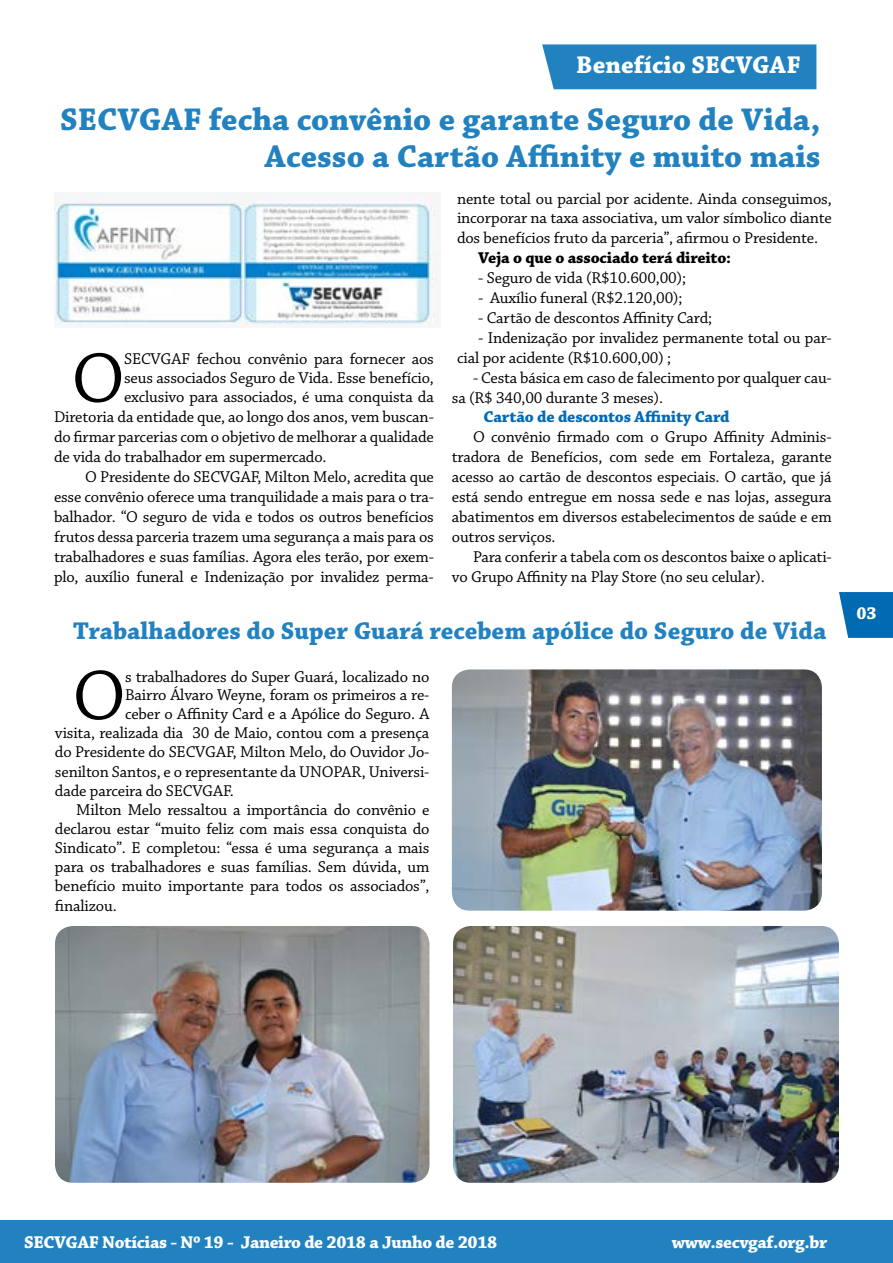
<style>
.page{position:relative;width:893px;height:1263px;background:#fff}
.page>*{position:absolute;margin:0;border:0;box-sizing:border-box;transform-origin:0 0}
.t1{font:74.25px "Chaparral Pro";color:#000}
.t2{font:700 33px/37.5px "Chaparral Pro";color:#2282c0;text-align:right}
.t3{font:700 25.5px "Chaparral Pro";color:#2282c0}
.t4{font:700 25.5px "Chaparral Pro";color:#fff}
.t5{font:700 18px "Chaparral Pro";letter-spacing:-.02em;color:#fff}
.t6{font:16.5px/20px "Chaparral Pro";letter-spacing:-.01em;color:#000}
.t7{font:700 16.5px "Chaparral Pro";letter-spacing:-.01em;color:#000}
.t8{font:700 16.5px "Chaparral Pro";letter-spacing:-.01em;color:#006ab3}
</style>
<div class="page">
<div style="left:0;top:1220px;width:893px;height:43px;background:#2282c0"></div>
<svg style="left:839px;top:592px;width:54px;height:46px;background:#1677b9"></svg>
<div style="left:542px;top:44px;width:275px;height:46px;background:#2282c0"></div>
<img style="left:54px;top:192px;width:383px;height:136px">
<img style="left:452px;top:669px;width:370px;height:242px">
<img style="left:55px;top:926px;width:374px;height:257px">
<img style="left:453px;top:926px;width:386px;height:257px">
<h3 class="t4" style="left:576px;top:50px;width:226px">Benefício SECVGAF</h3>
<h2 class="t2" style="left:60px;top:102px;width:762px">SECVGAF fecha convênio e garante Seguro de Vida,<br>Acesso a Cartão Affinity e muito mais</h2>
<h1 class="t1" style="left:72px;top:337px;width:55px">O</h1>
<p class="t6" style="left:124px;top:350px;width:311px">SECVGAF fechou convênio para fornecer aos</p>
<p class="t6" style="left:124px;top:368px;width:311px">seus associados Seguro de Vida. Esse benefício,</p>
<p class="t6" style="left:124px;top:387px;width:311px">exclusivo para associados, é uma conquista da</p>
<p class="t6" style="left:54px;top:407px;width:381px">Diretoria da entidade que, ao longo dos anos, vem buscan-</p>
<p class="t6" style="left:54px;top:427px;width:381px">do firmar parcerias com o objetivo de melhorar a qualidade</p>
<p class="t6" style="left:54px;top:447px;width:274px">de vida do trabalhador em supermercado.</p>
<p class="t6" style="left:85px;top:467px;width:350px">O Presidente do SECVGAF, Milton Melo, acredita que</p>
<p class="t6" style="left:54px;top:487px;width:381px">esse convênio oferece uma tranquilidade a mais para o tra-</p>
<p class="t6" style="left:54px;top:507px;width:381px">balhador. “O seguro de vida e todos os outros benefícios</p>
<p class="t6" style="left:54px;top:527px;width:381px">frutos dessa parceria trazem uma segurança a mais para os</p>
<p class="t6" style="left:54px;top:547px;width:381px">trabalhadores e suas famílias. Agora eles terão, por exem-</p>
<p class="t6" style="left:54px;top:567px;width:381px">plo, auxílio funeral e Indenização por invalidez perma-</p>
<p class="t6" style="left:457px;top:189px;width:376px;text-align:justify">nente total ou parcial por acidente. Ainda conseguimos, incorporar na taxa associativa, um valor símbolico diante dos benefícios fruto da parceria”, afirmou o Presidente.</p>
<p class="t7" style="left:478px;top:248px;width:254px">Veja o que o associado terá direito:</p>
<p class="t6" style="left:478px;top:269px;width:209px">- Seguro de vida (R$10.600,00);</p>
<p class="t6" style="left:478px;top:288px;width:206px">- Auxílio funeral (R$2.120,00);</p>
<p class="t6" style="left:478px;top:308px;width:235px">- Cartão de descontos Affinity Card;</p>
<p class="t6" style="left:457px;top:328px;width:376px;text-indent:21px">- Indenização por invalidez permanente total ou par&shy;cial por acidente (R$10.600,00) ;</p>
<p class="t6" style="left:452px;top:368px;width:381px;text-indent:21px">- Cesta básica em caso de falecimento por qualquer cau&shy;sa (R$ 340,00 durante 3 meses).</p>
<p class="t8" style="left:483px;top:407px;width:248px">Cartão de descontos Affinity Card</p>
<p class="t6" style="left:452px;top:428px;width:381px;text-align:justify;text-indent:21px">O convênio firmado com o Grupo Affinity Adminis&shy;tradora de Benefícios, com sede em Fortaleza, garante acesso ao cartão de descontos especiais. O cartão, que já está sendo entregue em nossa sede e nas lojas, assegura abatimentos em diversos estabelecimentos de saúde e em outros serviços.</p>
<p class="t6" style="left:452px;top:547px;width:381px;text-indent:21px">Para conferir a tabela com os descontos baixe o aplicati&shy;vo Grupo Affinity na Play Store (no seu celular).</p>
<h3 class="t3" style="left:73px;top:615px;width:755px">Trabalhadores do Super Guará recebem apólice do Seguro de Vida</h3>
<h1 class="t1" style="left:73px;top:654px;width:55px">O</h1>
<p class="t6" style="left:125px;top:667px;width:306px">s trabalhadores do Super Guará, localizado no</p>
<p class="t6" style="left:125px;top:686px;width:306px">Bairro Álvaro Weyne, foram os primeiros a re-</p>
<p class="t6" style="left:125px;top:705px;width:306px">ceber o Affinity Card e a Apólice do Seguro. A</p>
<p class="t6" style="left:55px;top:724px;width:376px">visita, realizada dia 30 de Maio, contou com a presença</p>
<p class="t6" style="left:55px;top:743px;width:376px">do Presidente do SECVGAF, Milton Melo, do Ouvidor Jo-</p>
<p class="t6" style="left:55px;top:762px;width:376px">senilton Santos, e o representante da UNOPAR, Universi-</p>
<p class="t6" style="left:55px;top:781px;width:181px">dade parceira do SECVGAF.</p>
<p class="t6" style="left:76px;top:800px;width:355px">Milton Melo ressaltou a importância do convênio e</p>
<p class="t6" style="left:55px;top:819px;width:376px">declarou estar “muito feliz com mais essa conquista do</p>
<p class="t6" style="left:55px;top:839px;width:376px">Sindicato”. E completou: “essa é uma segurança a mais</p>
<p class="t6" style="left:55px;top:858px;width:376px">para os trabalhadores e suas famílias. Sem dúvida, um</p>
<p class="t6" style="left:55px;top:877px;width:376px">benefício muito importante para todos os associados”,</p>
<p class="t6" style="left:55px;top:896px;width:63px">finalizou.</p>
<p class="t5" style="left:856px;top:602px;width:22px">03</p>
<p class="t5" style="left:24px;top:1231px;width:475px">SECVGAF Notícias - Nº 19 - Janeiro de 2018 a Junho de 2018</p>
<p class="t5" style="left:672px;top:1231px;width:157px">www.secvgaf.org.br</p>
</div>
